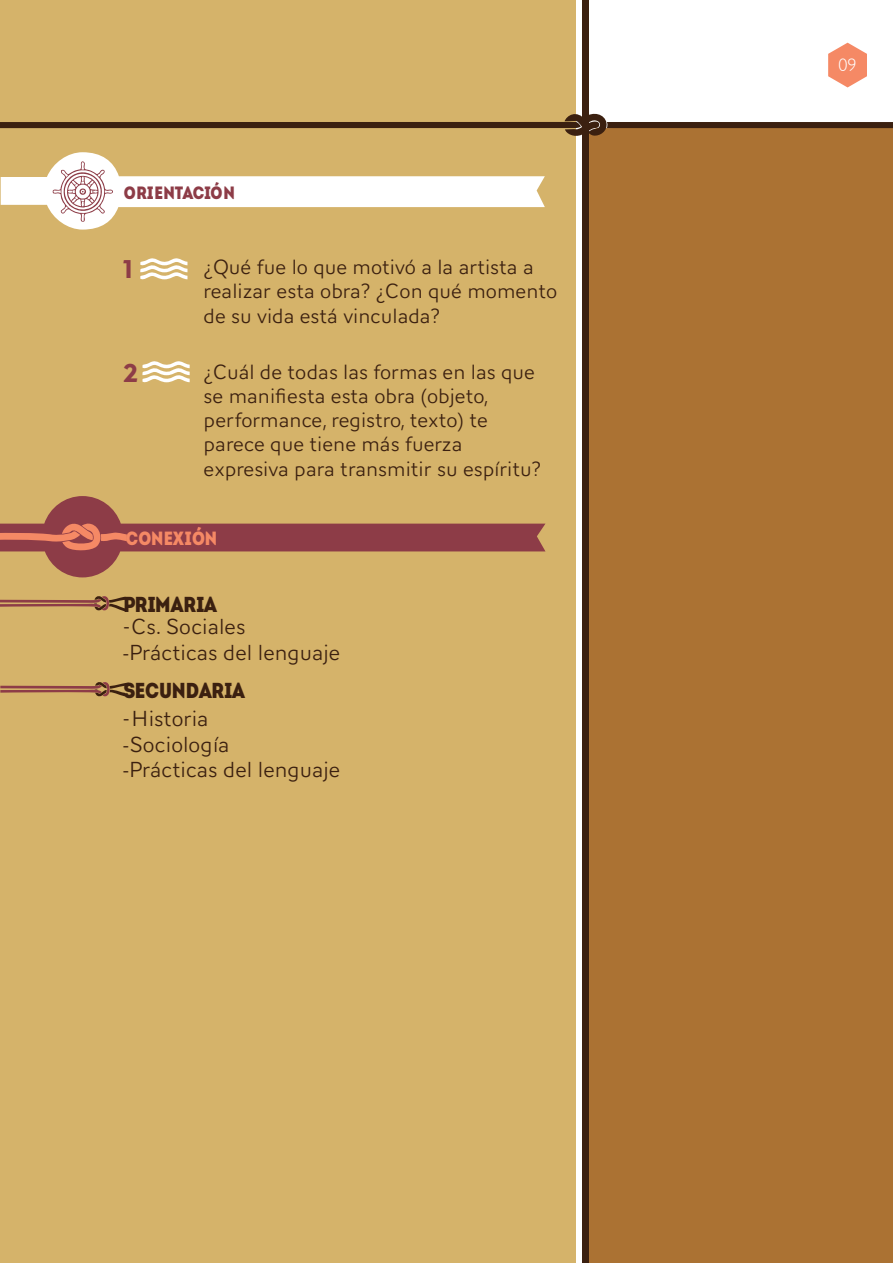
<style>
.page{position:relative;width:893px;height:1263px;background:#fff}
.page>*{position:absolute;margin:0;border:0;box-sizing:border-box;transform-origin:0 0}
.t1{font:25.5px "Geometric 415 BT Black A";color:#8d3c47}
.t2{font:300 22.5px/25.7px "AW Conqueror Sans";color:#3b2010}
.t3{font:21.6px "Intro Cond Black Free";letter-spacing:-.02em;color:#3b2010}
.t4{font:300 21.3px/24.3px "AW Conqueror Sans";color:#3b2010}
.t5{font:19.05px "Intro Cond Black Free";letter-spacing:.01em;color:#f58965}
.t6{font:17.85px "Intro Cond Black Free";color:#8d3c47}
.t7{font:300 17.85px "Humanist 521 BT";color:#fff}
</style>
<div class="page">
<div style="left:588px;top:138px;width:305px;height:1125px;background:#ab7233"></div>
<div style="left:582px;top:0;width:6px;height:1263px;background:#3b2010"></div>
<div style="left:0;top:0;width:576px;height:1263px;background:#d5b36a"></div>
<svg style="left:0;top:109px;width:893px;height:29px"></svg>
<svg style="left:828px;top:43px;width:39px;height:44px"></svg>
<svg style="left:1px;top:152px;width:544px;height:78px"></svg>
<svg style="left:140px;top:258px;width:47px;height:22px"></svg>
<svg style="left:142px;top:361px;width:48px;height:22px"></svg>
<svg style="left:0;top:596px;width:126px;height:15px"></svg>
<svg style="left:0;top:682px;width:129px;height:14px"></svg>
<svg style="left:0;top:496px;width:545px;height:81px"></svg>
<p class="t6" style="left:124px;top:181px;width:113px">ORIENTACIÓN</p>
<p class="t1" style="left:121px;top:254px;width:16px">1</p>
<p class="t1" style="left:123px;top:357px;width:16px">2</p>
<p class="t4" style="left:204px;top:255px;width:355px">¿Qué fue lo que motivó a la artista a realizar esta obra? ¿Con qué momento de su vida está vinculada?</p>
<p class="t4" style="left:204px;top:359px;width:339px">¿Cuál de todas las formas en las que se manifiesta esta obra (objeto, performance, registro, texto) te parece que tiene más fuerza expresiva para transmitir su espíritu?</p>
<p class="t5" style="left:126px;top:526px;width:93px">CONEXIÓN</p>
<p class="t3" style="left:123px;top:590px;width:95px">PRIMARIA</p>
<p class="t2" style="left:123px;top:613px;width:219px">-Cs. Sociales -Prácticas del lenguaje</p>
<p class="t3" style="left:123px;top:675px;width:123px">SECUNDARIA</p>
<p class="t2" style="left:123px;top:705px;width:219px">-Historia<br>-Sociología<br>-Prácticas del lenguaje</p>
<p class="t7" style="left:839px;top:54px;width:19px">09</p>
</div>
